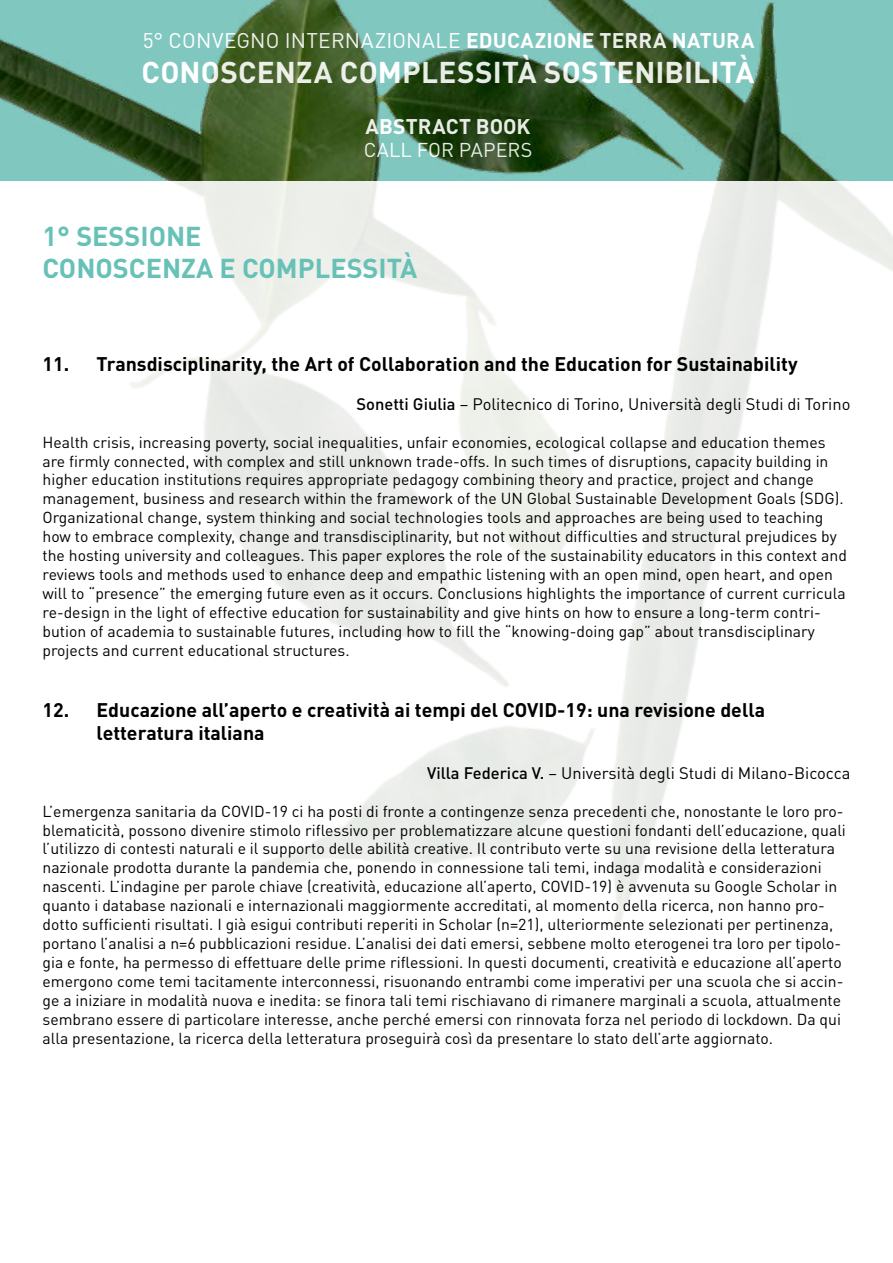
<style>
.page{position:relative;width:893px;height:1263px;background:#fff}
.page>*{position:absolute;margin:0;border:0;box-sizing:border-box;transform-origin:0 0}
.t1{font:700 29.7px "DINOT";letter-spacing:.01em;color:#fff}
.t2{font:700 27px/32.4px "DINOT";color:#67c1b7}
.t3{font:21px "DINOT";letter-spacing:.01em;color:#fff}
.t4{font:700 21px "DINOT";letter-spacing:.005em;color:#fff}
.t5{font:19.8px "DINOT";letter-spacing:.005em;color:#fff}
.t6{font:700 19.5px/23.4px "DINOT";color:#000}
.t7{font:16.5px "DINOT";color:#000}
.t8{font:15.75px/18.9px "DINOT";color:#000}
.s1{font-weight:700}
.s2{font-weight:500}
</style>
<div class="page">
<img style="left:0;top:0;width:893px;height:927px">
<h3 class="t3" style="left:143px;top:27px;width:613px">5° CONVEGNO INTERNAZIONALE <span class="s1">EDUCAZIONE TERRA NATURA</span></h3>
<h1 class="t1" style="left:141px;top:53px;width:614px">CONOSCENZA COMPLESSITÀ SOSTENIBILITÀ</h1>
<h3 class="t4" style="left:366px;top:112px;width:166px">ABSTRACT BOOK</h3>
<p class="t5" style="left:364px;top:138px;width:170px">CALL FOR PAPERS</p>
<h2 class="t2" style="left:43px;top:219px;width:376px">1° SESSIONE<br>CONOSCENZA E COMPLESSITÀ</h2>
<p class="t6" style="left:43px;top:352px;width:757px">11. Transdisciplinarity, the Art of Collaboration and the Education for Sustainability</p>
<p class="t7" style="left:356px;top:394px;width:495px"><span class="s2">Sonetti Giulia</span> – Politecnico di Torino, Università degli Studi di Torino</p>
<p class="t8" style="left:43px;top:432px;width:806px">Health crisis, increasing poverty, social inequalities, unfair economies, ecological collapse and education themes are firmly connected, with complex and still unknown trade-offs. In such times of disruptions, capacity building in higher education institutions requires appropriate pedagogy combining theory and practice, project and change management, business and research within the framework of the UN Global Sustainable Development Goals (SDG).<br>Organizational change, system thinking and social technologies tools and approaches are being used to teaching how to embrace complexity, change and transdisciplinarity, but not without difficulties and structural prejudices by the hosting university and colleagues. This paper explores the role of the sustainability educators in this context and reviews tools and methods used to enhance deep and empathic listening with an open mind, open heart, and open will to “presence” the emerging future even as it occurs. Conclusions highlights the importance of current curricula re-design in the light of effective education for sustainability and give hints on how to ensure a long-term contri&shy;bution of academia to sustainable futures, including how to fill the “knowing-doing gap” about transdisciplinary projects and current educational structures.</p>
<p class="t6" style="left:97px;top:697px;width:670px;text-indent:-54px">12. Educazione all’aperto e creatività ai tempi del COVID-19: una revisione della letteratura italiana</p>
<p class="t7" style="left:427px;top:763px;width:425px"><span class="s2">Villa Federica V.</span> – Università degli Studi di Milano-Bicocca</p>
<p class="t8" style="left:43px;top:801px;width:805px">L’emergenza sanitaria da COVID-19 ci ha posti di fronte a contingenze senza precedenti che, nonostante le loro pro&shy;blematicità, possono divenire stimolo riflessivo per problematizzare alcune questioni fondanti dell’educazione, quali l’utilizzo di contesti naturali e il supporto delle abilità creative. Il contributo verte su una revisione della letteratura nazionale prodotta durante la pandemia che, ponendo in connessione tali temi, indaga modalità e considerazioni nascenti. L’indagine per parole chiave (creatività, educazione all’aperto, COVID-19) è avvenuta su Google Scholar in quanto i database nazionali e internazionali maggiormente accreditati, al momento della ricerca, non hanno pro&shy;dotto sufficienti risultati. I già esigui contributi reperiti in Scholar (n=21), ulteriormente selezionati per pertinenza, portano l’analisi a n=6 pubblicazioni residue. L’analisi dei dati emersi, sebbene molto eterogenei tra loro per tipolo&shy;gia e fonte, ha permesso di effettuare delle prime riflessioni. In questi documenti, creatività e educazione all’aperto emergono come temi tacitamente interconnessi, risuonando entrambi come imperativi per una scuola che si accin&shy;ge a iniziare in modalità nuova e inedita: se finora tali temi rischiavano di rimanere marginali a scuola, attualmente sembrano essere di particolare interesse, anche perché emersi con rinnovata forza nel periodo di lockdown. Da qui alla presentazione, la ricerca della letteratura proseguirà così da presentare lo stato dell’arte aggiornato.</p>
</div>
